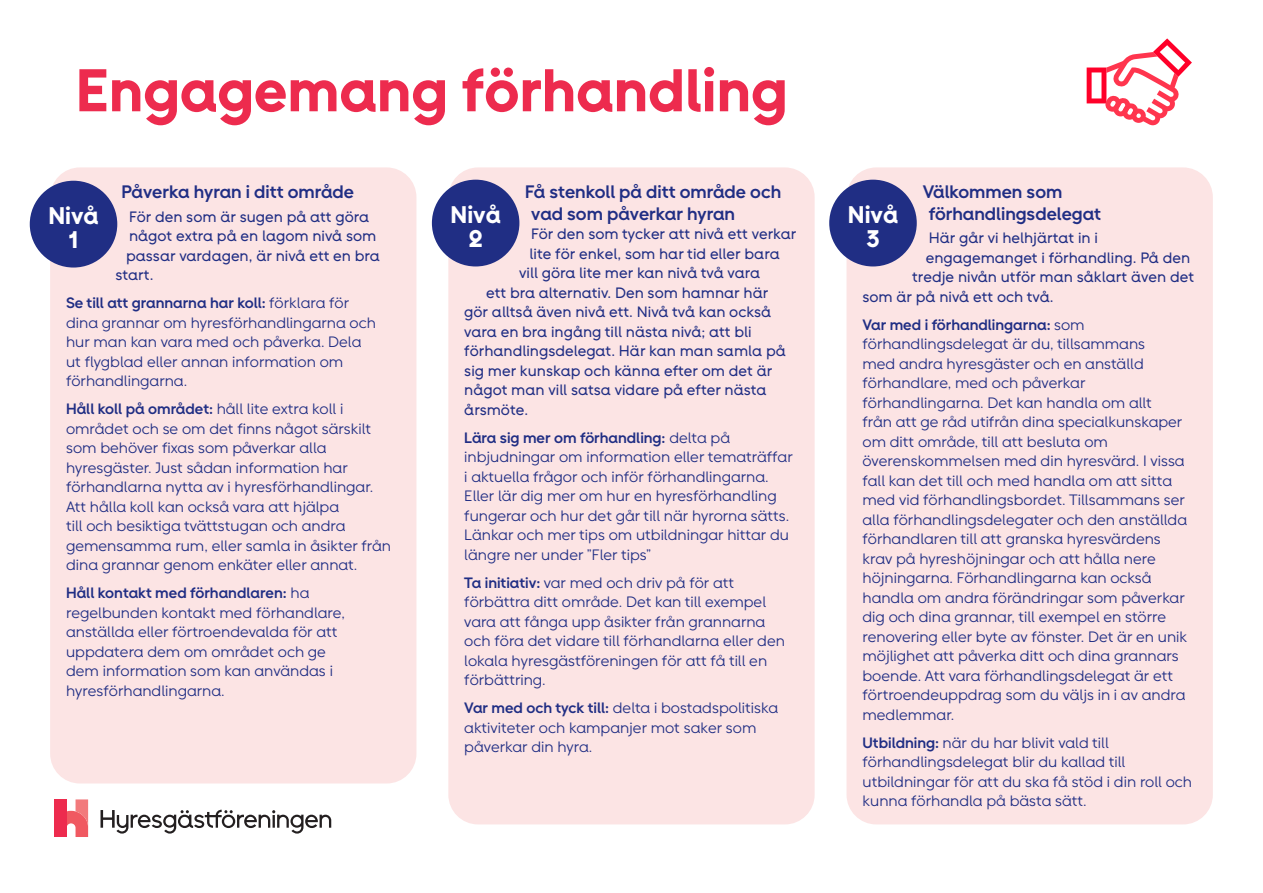
<style>
.page{position:relative;width:1263px;height:893px;background:#fff}
.page>*{position:absolute;margin:0;border:0;box-sizing:border-box;transform-origin:0 0}
.t1{font:60px "Hyra Sans Display";color:#ed2b4e}
.t2{font:24px "Hyra Sans Display";color:#fff}
.Rubrik_nivåer_blå{font:700 18px/21.6px "Hyra Sans";color:#202e84}
.Brödtext_nivåer{font:700 18px/21.6px "Hyra Sans";color:#202e84}
.Brödtext_nivåer-2{font:15px/19.5px "Hyra Sans Text";color:#202e84}
.Nivåer_ingress{font:15px "Hyra Sans";color:#202e84}
.s1{font-family:"Hyra Sans";font-weight:700}
</style>
<div class="page">
<div style="left:50px;top:167px;width:366px;height:616px;background:#fce4e4;border-radius:30px"></div>
<div style="left:54px;top:799px;width:13px;height:38px;background:#ed2b4e"></div>
<svg style="left:67px;top:799px;width:21px;height:38px"></svg>
<svg style="left:101px;top:810px;width:230px;height:24px"></svg>
<div style="left:448px;top:167px;width:367px;height:657px;background:#fce4e4;border-radius:30px"></div>
<div style="left:846px;top:167px;width:367px;height:657px;background:#fce4e4;border-radius:30px"></div>
<div style="left:30px;top:181px;width:87px;height:87px;background:#202e84;border-radius:50%"></div>
<div style="left:432px;top:180px;width:87px;height:86px;background:#202e84;border-radius:50%"></div>
<div style="left:829px;top:180px;width:88px;height:86px;background:#202e84;border-radius:50%"></div>
<svg style="left:1087px;top:38px;width:105px;height:87px"></svg>
<p class="t1" style="left:76px;top:53px;width:713px">Engagemang förhandling</p>
<p class="Rubrik_nivåer_blå" style="left:122px;top:181px;width:234px">Påverka hyran i ditt område</p>
<p class="Nivåer_ingress" style="left:129px;top:207px;width:242px">För den som är sugen på att göra</p>
<p class="Nivåer_ingress" style="left:129px;top:227px;width:249px">något extra på en lagom nivå som</p>
<p class="Nivåer_ingress" style="left:126px;top:246px;width:255px">passar vardagen, är nivå ett en bra</p>
<p class="Nivåer_ingress" style="left:116px;top:266px;width:39px">start.</p>
<p class="Brödtext_nivåer-2" style="left:66px;top:293px;width:311px"><span class="s1">Se till att grannarna har koll:</span> förklara för dina grannar om hyresförhandlingarna och hur man kan vara med och påverka. Dela ut flygblad eller annan information om förhandlingarna.</p>
<p class="Brödtext_nivåer-2" style="left:66px;top:399px;width:326px"><span class="s1">Håll koll på området:</span> håll lite extra koll i området och se om det finns något särskilt som behöver fixas som påverkar alla hyresgäster. Just sådan information har förhandlarna nytta av i hyresförhandlingar.<br>Att hålla koll kan också vara att hjälpa<br>till och besiktiga tvättstugan och andra gemensamma rum, eller samla in åsikter från dina grannar genom enkäter eller annat.</p>
<p class="Brödtext_nivåer-2" style="left:66px;top:583px;width:280px"><span class="s1">Håll kontakt med förhandlaren:</span> ha regelbunden kontakt med förhandlare, anställda eller förtroendevalda för att uppdatera dem om området och ge dem information som kan användas i hyresförhandlingarna.</p>
<p class="t2" style="left:48px;top:201px;width:52px">Nivå</p>
<p class="t2" style="left:69px;top:225px;width:11px">1</p>
<p class="Brödtext_nivåer" style="left:531px;top:181px;width:252px;text-indent:-6px">Få stenkoll på ditt område och vad som påverkar hyran</p>
<p class="Nivåer_ingress" style="left:531px;top:225px;width:267px">För den som tycker att nivå ett verkar</p>
<p class="Nivåer_ingress" style="left:530px;top:244px;width:252px">lite för enkel, som har tid eller bara</p>
<p class="Nivåer_ingress" style="left:519px;top:264px;width:243px">vill göra lite mer kan nivå två vara</p>
<p class="Nivåer_ingress" style="left:486px;top:283px;width:284px">ett bra alternativ. Den som hamnar här</p>
<p class="Nivåer_ingress" style="left:464px;top:303px;width:308px">gör alltså även nivå ett. Nivå två kan också</p>
<p class="Nivåer_ingress" style="left:464px;top:322px;width:289px">vara en bra ingång till nästa nivå; att bli</p>
<p class="Nivåer_ingress" style="left:464px;top:342px;width:323px">förhandlingsdelegat. Här kan man samla på</p>
<p class="Nivåer_ingress" style="left:464px;top:361px;width:309px">sig mer kunskap och känna efter om det är</p>
<p class="Nivåer_ingress" style="left:464px;top:381px;width:304px">något man vill satsa vidare på efter nästa</p>
<p class="Nivåer_ingress" style="left:464px;top:400px;width:65px">årsmöte.</p>
<p class="Brödtext_nivåer-2" style="left:464px;top:428px;width:330px"><span class="s1">Lära sig mer om förhandling:</span> delta på inbjudningar om information eller tematräffar i aktuella frågor och inför förhandlingarna.<br>Eller lär dig mer om hur en hyresförhandling fungerar och hur det går till när hyrorna sätts.<br>Länkar och mer tips om utbildningar hittar du längre ner under ”Fler tips”</p>
<p class="Brödtext_nivåer-2" style="left:464px;top:573px;width:322px"><span class="s1">Ta initiativ:</span> var med och driv på för att förbättra ditt område. Det kan till exempel vara att fånga upp åsikter från grannarna och föra det vidare till förhandlarna eller den lokala hyresgästföreningen för att få till en förbättring.</p>
<p class="Brödtext_nivåer-2" style="left:464px;top:698px;width:315px"><span class="s1">Var med och tyck till:</span> delta i bostadspolitiska aktiviteter och kampanjer mot saker som påverkar din hyra.</p>
<p class="t2" style="left:450px;top:200px;width:52px">Nivå</p>
<p class="t2" style="left:469px;top:224px;width:15px">2</p>
<p class="Rubrik_nivåer_blå" style="left:929px;top:181px;width:174px;text-indent:-6px">Välkommen som förhandlingsdelegat</p>
<p class="Nivåer_ingress" style="left:929px;top:229px;width:171px">Här går vi helhjärtat in i</p>
<p class="Nivåer_ingress" style="left:926px;top:249px;width:266px">engagemanget i förhandling. På den</p>
<p class="Nivåer_ingress" style="left:912px;top:268px;width:283px">tredje nivån utför man såklart även det</p>
<p class="Nivåer_ingress" style="left:862px;top:288px;width:193px">som är på nivå ett och två.</p>
<p class="Brödtext_nivåer-2" style="left:862px;top:315px;width:326px"><span class="s1">Var med i förhandlingarna:</span> som förhandlingsdelegat är du, tillsammans<br>med andra hyresgäster och en anställd förhandlare, med och påverkar förhandlingarna. Det kan handla om allt<br>från att ge råd utifrån dina specialkunskaper om ditt område, till att besluta om överenskommelsen med din hyresvärd. I vissa fall kan det till och med handla om att sitta med vid förhandlingsbordet. Tillsammans ser alla förhandlingsdelegater och den anställda förhandlaren till att granska hyresvärdens krav på hyreshöjningar och att hålla nere höjningarna. Förhandlingarna kan också handla om andra förändringar som påverkar dig och dina grannar, till exempel en större renovering eller byte av fönster. Det är en unik möjlighet att påverka ditt och dina grannars boende. Att vara förhandlingsdelegat är ett förtroendeuppdrag som du väljs in i av andra medlemmar.</p>
<p class="Brödtext_nivåer-2" style="left:862px;top:733px;width:331px"><span class="s1">Utbildning:</span> när du har blivit vald till förhandlingsdelegat blir du kallad till utbildningar för att du ska få stöd i din roll och kunna förhandla på bästa sätt.</p>
<p class="t2" style="left:848px;top:200px;width:52px">Nivå</p>
<p class="t2" style="left:866px;top:224px;width:15px">3</p>
</div>
